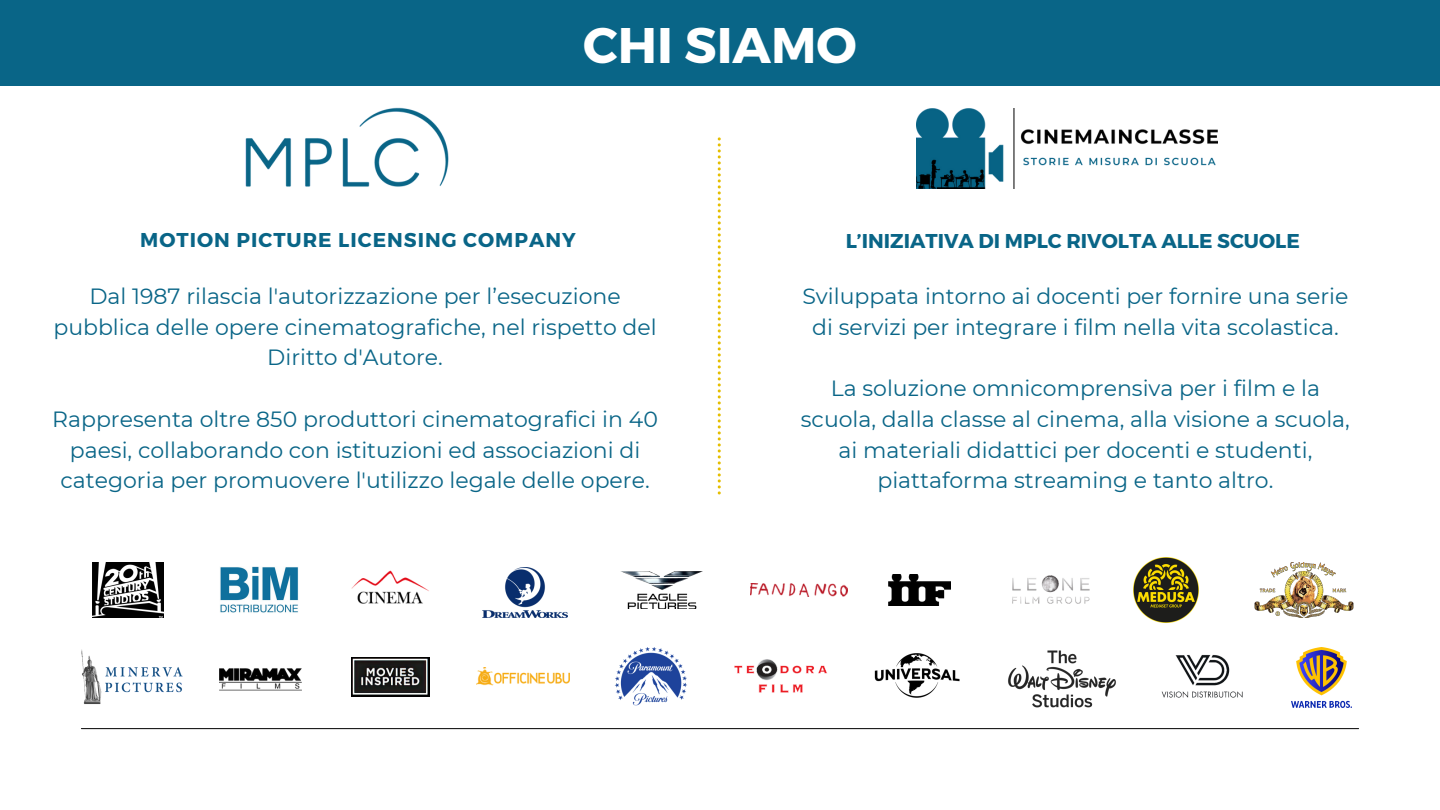
<style>
.page{position:relative;width:1440px;height:810px;background:#fff}
.page>*{position:absolute;margin:0;border:0;box-sizing:border-box;transform-origin:0 0}
.t1{font:700 50px "Montserrat";color:#fff}
.t2{font:22px/30.8px "Montserrat";color:#096587;text-align:center}
.t3{font:700 20px "Montserrat";color:#096587}
.t4{font:700 20px "Montserrat";letter-spacing:.05em;color:#096587}
</style>
<div class="page">
<img style="left:245px;top:107px;width:204px;height:80px">
<svg style="left:718px;top:137px;width:3px;height:357px"></svg>
<img style="left:916px;top:108px;width:301px;height:80px">
<div style="left:0;top:0;width:1440px;height:86px;background:#096587"></div>
<hr style="left:81px;top:728px;width:1278px;height:1px;background:#000">
<img style="left:621px;top:571px;width:82px;height:37px">
<img style="left:734px;top:659px;width:93px;height:34px">
<img style="left:874px;top:654px;width:86px;height:44px">
<img style="left:1161px;top:655px;width:82px;height:43px">
<img style="left:615px;top:648px;width:72px;height:57px">
<img style="left:351px;top:570px;width:78px;height:34px">
<img style="left:220px;top:566px;width:78px;height:47px">
<img style="left:93px;top:563px;width:70px;height:54px">
<img style="left:750px;top:583px;width:98px;height:14px">
<img style="left:1012px;top:575px;width:78px;height:29px">
<img style="left:1254px;top:562px;width:100px;height:55px">
<img style="left:888px;top:574px;width:63px;height:32px">
<img style="left:81px;top:649px;width:101px;height:55px">
<img style="left:1292px;top:647px;width:60px;height:61px">
<img style="left:476px;top:667px;width:94px;height:18px">
<img style="left:1008px;top:650px;width:108px;height:58px">
<img style="left:1133px;top:557px;width:66px;height:66px">
<img style="left:352px;top:658px;width:78px;height:39px">
<img style="left:482px;top:568px;width:85px;height:49px">
<img style="left:220px;top:668px;width:81px;height:23px">
<h1 class="t1" style="left:583px;top:13px;width:275px">CHI SIAMO</h1>
<p class="t4" style="left:140px;top:227px;width:437px">MOTION PICTURE LICENSING COMPANY</p>
<p class="t2" style="left:53px;top:281px;width:605px">Dal 1987 rilascia l'autorizzazione per l’esecuzione pubblica delle opere cinematografiche, nel rispetto del<br>Diritto d'Autore.</p>
<p class="t2" style="left:52px;top:404px;width:607px">Rappresenta oltre 850 produttori cinematografici in 40 paesi, collaborando con istituzioni ed associazioni di categoria per promuovere l'utilizzo legale delle opere.</p>
<p class="t3" style="left:846px;top:228px;width:456px">L’INIZIATIVA DI MPLC RIVOLTA ALLE SCUOLE</p>
<p class="t2" style="left:802px;top:281px;width:547px">Sviluppata intorno ai docenti per fornire una serie di servizi per integrare i film nella vita scolastica.</p>
<p class="t2" style="left:801px;top:373px;width:551px">La soluzione omnicomprensiva per i film e la scuola, dalla classe al cinema, alla visione a scuola, ai materiali didattici per docenti e studenti, piattaforma streaming e tanto altro.</p>
</div>
